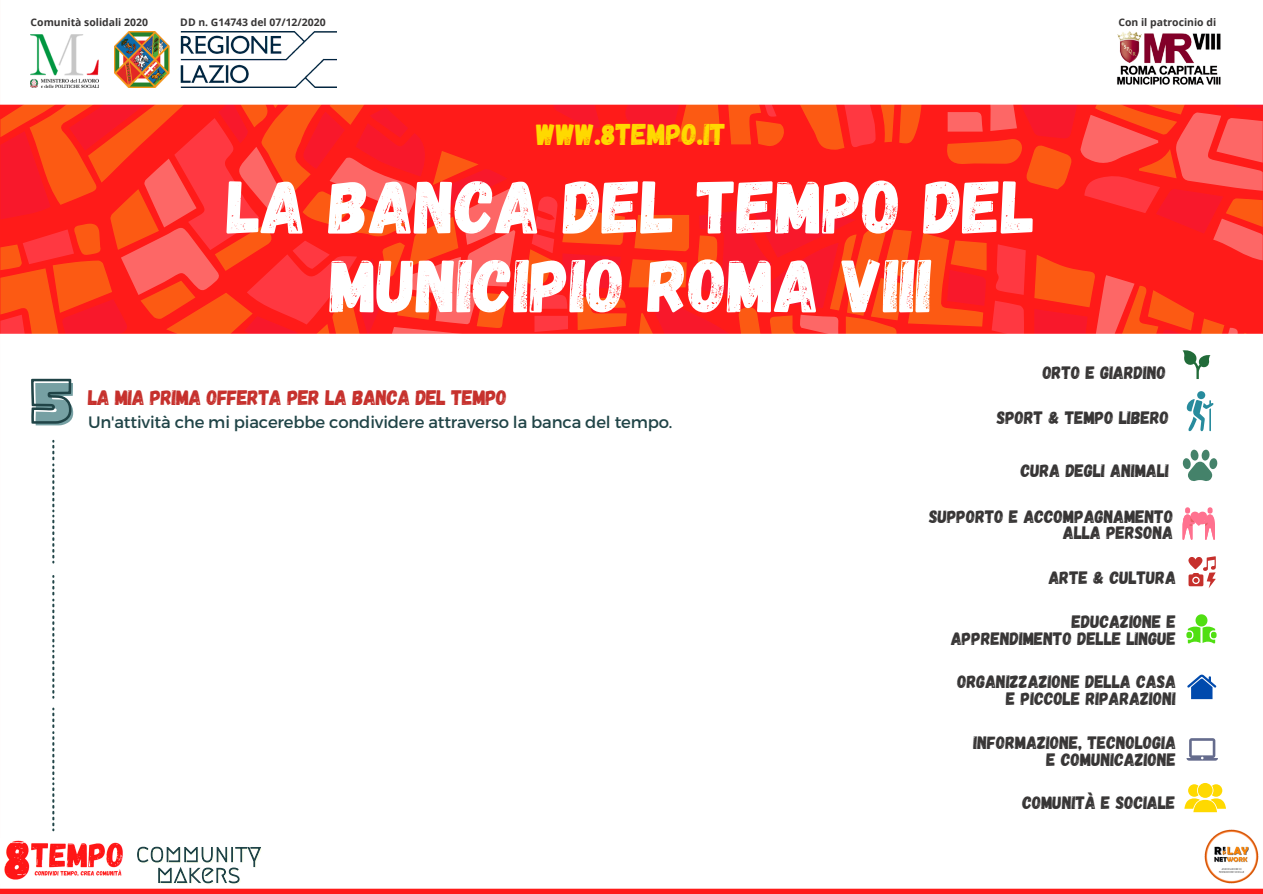
<style>
.page{position:relative;width:1263px;height:894px;background:#fff}
.page>*{position:absolute;margin:0;border:0;box-sizing:border-box;transform-origin:0 0}
.t1{font:75px/78.8px "Gagalin";color:#fff;text-align:center}
.t2{font:67.35px "Cubao Free Regular";color:#76a0a3}
.t3{font:30px "Gagalin";color:#ffd900}
.t4{font:21px "Gagalin";letter-spacing:-.02em;color:#c6302c}
.t5{font:17.85px/17px "Gagalin";color:#373535;text-align:right}
.t6{font:16.5px "Montserrat";letter-spacing:-.01em;color:#204447}
.t7{font:700 10.35px "Open Sans";color:#373535}
</style>
<div class="page">
<svg style="left:0;top:105px;width:1263px;height:228px;fill:#ff1b19"></svg>
<img style="left:4px;top:840px;width:119px;height:40px">
<svg style="left:137px;top:846px;width:124px;height:37px"></svg>
<img style="left:31px;top:34px;width:68px;height:54px">
<img style="left:114px;top:31px;width:223px;height:56px">
<img style="left:1116px;top:31px;width:105px;height:54px">
<img style="left:1204px;top:829px;width:55px;height:55px">
<svg style="left:52px;top:440px;width:2px;height:123px"></svg>
<svg style="left:52px;top:575px;width:2px;height:123px"></svg>
<svg style="left:52px;top:707px;width:2px;height:124px"></svg>
<svg style="left:31px;top:378px;width:41px;height:46px"></svg>
<svg style="left:1184px;top:784px;width:42px;height:28px"></svg>
<div style="left:1198px;top:782px;width:15px;height:15px;background:#ffd900;border-radius:50%"></div>
<svg style="left:1182px;top:507px;width:33px;height:32px"></svg>
<svg style="left:1182px;top:350px;width:28px;height:29px"></svg>
<div style="left:1197px;top:391px;width:8px;height:8px;background:#278b9d;border-radius:50%"></div>
<svg style="left:1187px;top:399px;width:27px;height:32px"></svg>
<svg style="left:1182px;top:449px;width:35px;height:32px"></svg>
<svg style="left:1188px;top:556px;width:28px;height:32px"></svg>
<svg style="left:1186px;top:614px;width:30px;height:29px"></svg>
<svg style="left:1186px;top:738px;width:32px;height:22px"></svg>
<svg style="left:1187px;top:674px;width:29px;height:25px"></svg>
<p class="t7" style="left:31px;top:15px;width:119px">Comunità solidali 2020</p>
<p class="t7" style="left:180px;top:15px;width:147px">DD n. G14743 del 07/12/2020</p>
<p class="t7" style="left:1118px;top:15px;width:99px">Con il patrocinio di</p>
<h3 class="t3" style="left:536px;top:115px;width:191px">WWW.8TEMPO.IT</h3>
<h1 class="t1" style="left:227px;top:164px;width:809px">LA BANCA DEL TEMPO DEL<br>MUNICIPIO ROMA VIII</h1>
<h2 class="t2" style="left:34px;top:371px;width:43px">5</h2>
<p class="t4" style="left:88px;top:384px;width:420px">LA MIA PRIMA OFFERTA PER LA BANCA DEL TEMPO</p>
<p class="t6" style="left:88px;top:411px;width:586px">Un'attività che mi piacerebbe condividere attraverso la banca del tempo.</p>
<p class="t5" style="left:1043px;top:363px;width:125px">ORTO E GIARDINO</p>
<p class="t5" style="left:997px;top:408px;width:174px">SPORT &amp; TEMPO LIBERO</p>
<p class="t5" style="left:1021px;top:461px;width:150px">CURA DEGLI ANIMALI</p>
<p class="t5" style="left:929px;top:506px;width:246px">SUPPORTO E ACCOMPAGNAMENTO<br>ALLA PERSONA</p>
<p class="t5" style="left:1049px;top:568px;width:129px">ARTE &amp; CULTURA</p>
<p class="t5" style="left:951px;top:612px;width:226px">EDUCAZIONE E<br>APPRENDIMENTO DELLE LINGUE</p>
<p class="t5" style="left:957px;top:672px;width:220px">ORGANIZZAZIONE DELLA CASA<br>E PICCOLE RIPARAZIONI</p>
<p class="t5" style="left:974px;top:733px;width:204px">INFORMAZIONE, TECNOLOGIA<br>E COMUNICAZIONE</p>
<p class="t5" style="left:1022px;top:793px;width:154px">COMUNITÀ E SOCIALE</p>
</div>
